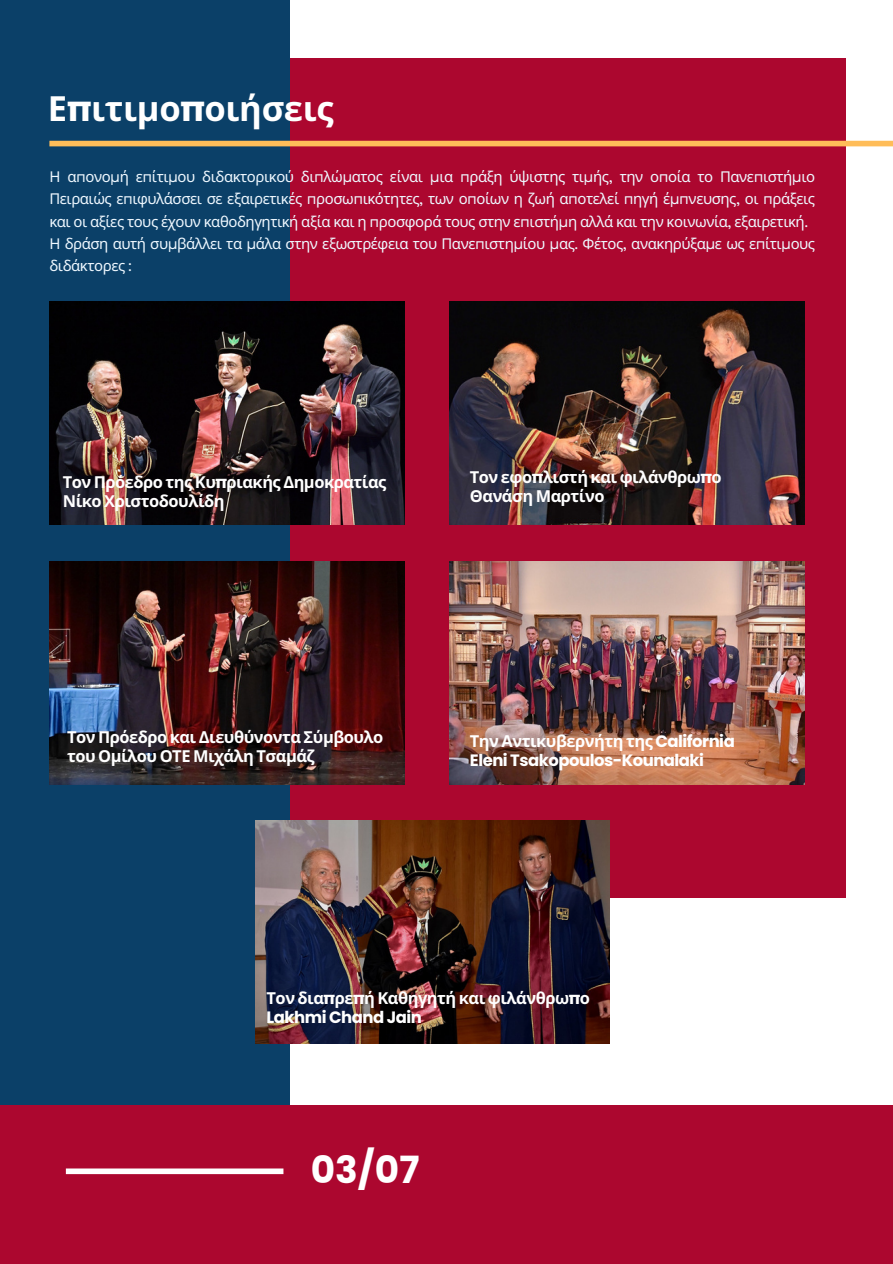
<style>
.page{position:relative;width:893px;height:1264px;background:#fff}
.page>*{position:absolute;margin:0;border:0;box-sizing:border-box;transform-origin:0 0}
.t1{font:700 37.5px "Poppins";color:#fff}
.t2{font:700 34.65px "Noto Sans";letter-spacing:-.01em;color:#fff}
.t3{font:700 16.5px "Noto Sans";letter-spacing:-.03em;color:#fff}
.t4{font:700 16.5px "Poppins";letter-spacing:-.03em;color:#fff}
.t5{font:14.85px/22.4px "Noto Sans";letter-spacing:-.03em;color:#eff8ff;text-align:justify}
.s1{font-family:"Poppins"}
.s2{font-family:"Garet"}
</style>
<div class="page">
<div style="left:66px;top:58px;width:779px;height:839px;background:#ac072f"></div>
<div style="left:0;top:0;width:290px;height:1121px;background:#0b4068"></div>
<div style="left:0;top:1104px;width:892px;height:159px;background:#ac072f"></div>
<img style="left:49px;top:301px;width:355px;height:223px">
<div style="left:66px;top:1168px;width:217px;height:6px;background:#fff"></div>
<img style="left:449px;top:301px;width:355px;height:223px">
<img style="left:49px;top:561px;width:355px;height:223px">
<img style="left:449px;top:561px;width:355px;height:223px">
<img style="left:255px;top:820px;width:354px;height:223px">
<div style="left:49px;top:141px;width:843px;height:5px;background:#ffbd59"></div>
<p class="t2" style="left:48px;top:84px;width:287px">Ε<span class="s1">π</span>ιτιμο<span class="s1">π</span>οιήσεις</p>
<p class="t5" style="left:49px;top:165px;width:767px">Η α<span class="s2">π</span>ονο<span class="s2">μ</span>ή ε<span class="s2">π</span>ίτι<span class="s2">μ</span>ου διδακτορικού δι<span class="s2">π</span>λώ<span class="s2">μ</span>ατος είναι <span class="s2">μ</span>ια <span class="s2">π</span>ράξη ύψιστης τι<span class="s2">μ</span>ής<span class="s2">,</span> την ο<span class="s2">π</span>οία το Πανε<span class="s2">π</span>ιστή<span class="s2">μ</span>ιο Πειραιώς ε<span class="s2">π</span>ιφυλάσσει σε εξαιρετικές <span class="s2">π</span>ροσω<span class="s2">π</span>ικότητες<span class="s2">,</span> των ο<span class="s2">π</span>οίων η ζωή α<span class="s2">π</span>οτελεί <span class="s2">π</span>ηγή έ<span class="s2">μπ</span>νευσης<span class="s2">,</span> οι <span class="s2">π</span>ράξεις και οι αξίες τους έχουν καθοδηγητική αξία και η <span class="s2">π</span>ροσφορά τους στην ε<span class="s2">π</span>ιστή<span class="s2">μ</span>η αλλά και την κοινωνία<span class="s2">,</span> εξαιρετική<span class="s2">.</span></p>
<p class="t5" style="left:49px;top:232px;width:767px">Η δράση αυτή συ<span class="s2">μ</span>βάλλει τα <span class="s2">μ</span>άλα στην εξωστρέφεια του Πανε<span class="s2">π</span>ιστη<span class="s2">μ</span>ίου <span class="s2">μ</span>ας<span class="s2">.</span> Φέτος<span class="s2">,</span> ανακηρύξα<span class="s2">μ</span>ε ως ε<span class="s2">π</span>ίτι<span class="s2">μ</span>ους διδάκτορες <span class="s2">:</span></p>
<p class="t3" style="left:63px;top:470px;width:325px">Τον Πρόεδρο της Κυ<span class="s1">π</span>ριακής Δημοκρατίας</p>
<p class="t3" style="left:63px;top:489px;width:163px">Νίκο Χριστοδουλίδη</p>
<p class="t3" style="left:470px;top:465px;width:253px">Τον εφο<span class="s1">π</span>λιστή και φιλάνθρω<span class="s1">π</span>ο</p>
<p class="t3" style="left:470px;top:485px;width:136px">Θανάση Μαρτίνο</p>
<p class="t3" style="left:67px;top:725px;width:318px">Τον Πρόεδρο και Διευθύνοντα Σύμβουλο</p>
<p class="t3" style="left:67px;top:744px;width:249px">του Ομίλου ΟΤΕ Μιχάλη Τσαμάζ</p>
<p class="t3" style="left:470px;top:729px;width:266px">Την Αντικυβερνήτη της <span class="s1">California</span></p>
<p class="t4" style="left:470px;top:748px;width:236px">Eleni Tsakopoulos-Kounalaki</p>
<p class="t3" style="left:266px;top:986px;width:325px">Τον δια<span class="s1">π</span>ρε<span class="s1">π</span>ή Καθηγητή και φιλάνθρω<span class="s1">π</span>ο</p>
<p class="t4" style="left:266px;top:1005px;width:157px">Lakhmi Chand Jain</p>
<p class="t1" style="left:311px;top:1143px;width:110px">03/07</p>
</div>
